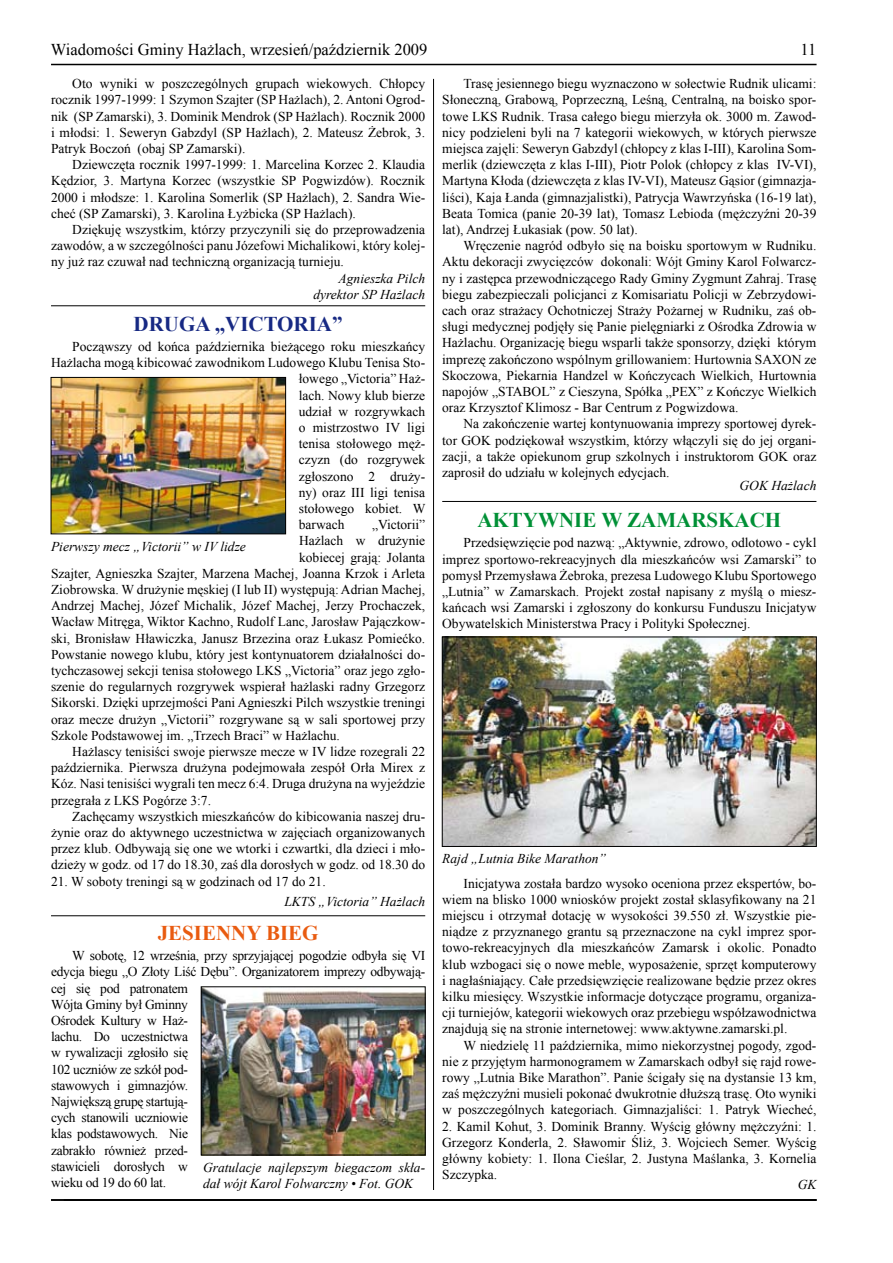
<style>
.page{position:relative;width:893px;height:1263px;background:#fff}
.page>*{position:absolute;margin:0;border:0;box-sizing:border-box;transform-origin:0 0}
.t1{font:700 21px "Times New Roman";color:#009036}
.t2{font:700 21px "Times New Roman";color:#172983}
.t3{font:700 21px "Times New Roman";color:#e95b10}
.t4{font:16.5px "Times New Roman";color:#000}
.t5{font:13.5px/16.2px "Times New Roman";color:#000;text-align:justify}
.t6{font:13.5px/16.2px "Times New Roman";letter-spacing:-.02em;color:#000}
.t7{font:italic 13.5px/16.2px "Times New Roman";color:#000}
</style>
<div class="page">
<hr style="left:51px;top:64px;width:765px;height:1px;background:#000">
<hr style="left:51px;top:1199px;width:765px;height:2px;background:#000">
<hr style="left:51px;top:915px;width:374px;height:1px;background:#000">
<hr style="left:51px;top:305px;width:374px;height:1px;background:#000">
<hr style="left:433px;top:79px;width:1px;height:1111px;background:#000">
<hr style="left:442px;top:501px;width:374px;height:1px;background:#000">
<img style="left:53px;top:379px;width:231px;height:153px">
<div style="left:51px;top:377px;width:235px;height:157px;border:1px solid #000"></div>
<img style="left:203px;top:988px;width:221px;height:165px">
<div style="left:201px;top:986px;width:225px;height:169px;border:1px solid #000"></div>
<img style="left:444px;top:639px;width:371px;height:206px">
<div style="left:442px;top:637px;width:375px;height:210px;border:1px solid #000"></div>
<p class="t4" style="left:51px;top:39px;width:378px">Wiadomości Gminy Hażlach, wrzesień/październik 2009</p>
<p class="t4" style="left:801px;top:39px;width:17px">11</p>
<p class="t5" style="left:51px;top:75px;width:376px;text-indent:21px">Oto wyniki w poszczególnych grupach wiekowych. Chłopcy rocznik 1997-1999: 1 Szymon Szajter (SP Hażlach), 2. Antoni Ogrod&shy;nik (SP Zamarski), 3. Dominik Mendrok (SP Hażlach). Rocznik 2000 i młodsi: 1. Seweryn Gabzdyl (SP Hażlach), 2. Mateusz Żebrok, 3.<br>Patryk Boczoń (obaj SP Zamarski).</p>
<p class="t5" style="left:51px;top:156px;width:376px;text-indent:21px">Dziewczęta rocznik 1997-1999: 1. Marcelina Korzec 2. Klaudia Kędzior, 3. Martyna Korzec (wszystkie SP Pogwizdów). Rocznik 2000 i młodsze: 1. Karolina Somerlik (SP Hażlach), 2. Sandra Wie&shy;cheć (SP Zamarski), 3. Karolina Łyżbicka (SP Hażlach).</p>
<p class="t5" style="left:51px;top:221px;width:376px;text-indent:21px">Dziękuję wszystkim, którzy przyczynili się do przeprowadzenia zawodów, a w szczególności panu Józefowi Michalikowi, który kolej&shy;ny już raz czuwał nad techniczną organizacją turnieju.</p>
<p class="t7" style="left:313px;top:270px;width:113px;text-align:right">Agnieszka Pilch dyrektor SP Hażlach</p>
<h1 class="t2" style="left:134px;top:309px;width:211px">DRUGA „VICTORIA”</h1>
<p class="t5" style="left:72px;top:338px;width:354px">Począwszy od końca października bieżącego roku mieszkańcy</p>
<p class="t5" style="left:51px;top:354px;width:376px">Hażlacha mogą kibicować zawodnikom Ludowego Klubu Tenisa Sto-</p>
<p class="t5" style="left:299px;top:371px;width:128px">łowego „Victoria” Haż-</p>
<p class="t5" style="left:299px;top:387px;width:128px">lach. Nowy klub bierze</p>
<p class="t5" style="left:299px;top:403px;width:128px">udział w rozgrywkach</p>
<p class="t5" style="left:299px;top:419px;width:128px">o mistrzostwo IV ligi</p>
<p class="t5" style="left:299px;top:435px;width:128px">tenisa stołowego męż-</p>
<p class="t5" style="left:299px;top:452px;width:128px">czyzn (do rozgrywek</p>
<p class="t5" style="left:299px;top:468px;width:128px">zgłoszono 2 druży-</p>
<p class="t5" style="left:299px;top:484px;width:128px">ny) oraz III ligi tenisa</p>
<p class="t5" style="left:299px;top:500px;width:128px">stołowego kobiet. W</p>
<p class="t5" style="left:299px;top:516px;width:47px">barwach</p>
<p class="t5" style="left:372px;top:516px;width:55px">„Victorii”</p>
<p class="t5" style="left:299px;top:533px;width:128px">Hażlach w drużynie</p>
<p class="t5" style="left:299px;top:549px;width:128px">kobiecej grają: Jolanta</p>
<p class="t5" style="left:51px;top:565px;width:376px">Szajter, Agnieszka Szajter, Marzena Machej, Joanna Krzok i Arleta</p>
<p class="t5" style="left:51px;top:581px;width:376px">Ziobrowska. W drużynie męskiej (I lub II) występują: Adrian Machej,</p>
<p class="t5" style="left:51px;top:597px;width:376px">Andrzej Machej, Józef Michalik, Józef Machej, Jerzy Prochaczek,</p>
<p class="t5" style="left:51px;top:614px;width:376px">Wacław Mitręga, Wiktor Kachno, Rudolf Lanc, Jarosław Pajączkow-</p>
<p class="t5" style="left:51px;top:630px;width:376px">ski, Bronisław Hławiczka, Janusz Brzezina oraz Łukasz Pomiećko.</p>
<p class="t5" style="left:51px;top:646px;width:376px">Powstanie nowego klubu, który jest kontynuatorem działalności do-</p>
<p class="t5" style="left:51px;top:662px;width:376px">tychczasowej sekcji tenisa stołowego LKS „Victoria” oraz jego zgło-</p>
<p class="t5" style="left:51px;top:678px;width:376px">szenie do regularnych rozgrywek wspierał hażlaski radny Grzegorz</p>
<p class="t5" style="left:51px;top:695px;width:376px">Sikorski. Dzięki uprzejmości Pani Agnieszki Pilch wszystkie treningi</p>
<p class="t5" style="left:51px;top:711px;width:376px">oraz mecze drużyn „Victorii” rozgrywane są w sali sportowej przy</p>
<p class="t5" style="left:51px;top:727px;width:290px">Szkole Podstawowej im. „Trzech Braci” w Hażlachu.</p>
<p class="t5" style="left:72px;top:743px;width:354px">Hażlascy tenisiści swoje pierwsze mecze w IV lidze rozegrali 22</p>
<p class="t5" style="left:51px;top:759px;width:376px">października. Pierwsza drużyna podejmowała zespół Orła Mirex z</p>
<p class="t5" style="left:51px;top:776px;width:376px">Kóz. Nasi tenisiści wygrali ten mecz 6:4. Druga drużyna na wyjeździe</p>
<p class="t5" style="left:51px;top:792px;width:162px">przegrała z LKS Pogórze 3:7.</p>
<p class="t5" style="left:72px;top:808px;width:354px">Zachęcamy wszystkich mieszkańców do kibicowania naszej dru-</p>
<p class="t5" style="left:51px;top:824px;width:376px">żynie oraz do aktywnego uczestnictwa w zajęciach organizowanych</p>
<p class="t5" style="left:51px;top:840px;width:376px">przez klub. Odbywają się one we wtorki i czwartki, dla dzieci i mło-</p>
<p class="t5" style="left:51px;top:857px;width:376px">dzieży w godz. od 17 do 18.30, zaś dla dorosłych w godz. od 18.30 do</p>
<p class="t5" style="left:51px;top:873px;width:276px">21. W soboty treningi są w godzinach od 17 do 21.</p>
<p class="t7" style="left:284px;top:893px;width:142px">LKTS „Victoria” Hażlach</p>
<p class="t7" style="left:51px;top:538px;width:196px">Pierwszy mecz „Victorii” w IV lidze</p>
<h1 class="t3" style="left:158px;top:918px;width:162px">JESIENNY BIEG</h1>
<p class="t6" style="left:51px;top:947px;width:376px;text-indent:21px">W sobotę, 12 września, przy sprzyjającej pogodzie odbyła się VI edycja biegu „O Złoty Liść Dębu”. Organizatorem imprezy odbywają&shy;cej się pod patronatem<br>Wójta Gminy był Gminny<br>Ośrodek Kultury w Haż-<br>lachu. Do uczestnictwa<br>w rywalizacji zgłosiło się<br>102 uczniów ze szkół pod-<br>stawowych i gimnazjów.<br>Największą grupę startują-<br>cych stanowili uczniowie<br>klas podstawowych. Nie<br>zabrakło również przed-<br>stawicieli dorosłych w<br>wieku od 19 do 60 lat.</p>
<p class="t7" style="left:203px;top:1159px;width:224px">Gratulacje najlepszym biegaczom skła&shy;dał wójt Karol Folwarczny • Fot. GOK</p>
<p class="t5" style="left:442px;top:75px;width:376px;text-indent:21px">Trasę jesiennego biegu wyznaczono w sołectwie Rudnik ulicami:<br>Słoneczną, Grabową, Poprzeczną, Leśną, Centralną, na boisko spor&shy;towe LKS Rudnik. Trasa całego biegu mierzyła ok. 3000 m. Zawod&shy;nicy podzieleni byli na 7 kategorii wiekowych, w których pierwsze miejsca zajęli: Seweryn Gabzdyl (chłopcy z klas I-III), Karolina Som&shy;merlik (dziewczęta z klas I-III), Piotr Polok (chłopcy z klas IV-VI), Martyna Kłoda (dziewczęta z klas IV-VI), Mateusz Gąsior (gimnazja&shy;liści), Kaja Łanda (gimnazjalistki), Patrycja Wawrzyńska (16-19 lat), Beata Tomica (panie 20-39 lat), Tomasz Lebioda (mężczyźni 20-39 lat), Andrzej Łukasiak (pow. 50 lat).</p>
<p class="t5" style="left:442px;top:237px;width:376px;text-indent:21px">Wręczenie nagród odbyło się na boisku sportowym w Rudniku.<br>Aktu dekoracji zwycięzców dokonali: Wójt Gminy Karol Folwarcz&shy;ny i zastępca przewodniczącego Rady Gminy Zygmunt Zahraj. Trasę biegu zabezpieczali policjanci z Komisariatu Policji w Zebrzydowi&shy;cach oraz strażacy Ochotniczej Straży Pożarnej w Rudniku, zaś ob&shy;sługi medycznej podjęły się Panie pielęgniarki z Ośrodka Zdrowia w Hażlachu. Organizację biegu wsparli także sponsorzy, dzięki którym imprezę zakończono wspólnym grillowaniem: Hurtownia SAXON ze Skoczowa, Piekarnia Handzel w Kończycach Wielkich, Hurtownia napojów „STABOL” z Cieszyna, Spółka „PEX” z Kończyc Wielkich oraz Krzysztof Klimosz - Bar Centrum z Pogwizdowa.</p>
<p class="t5" style="left:442px;top:416px;width:376px;text-indent:21px">Na zakończenie wartej kontynuowania imprezy sportowej dyrek&shy;tor GOK podziękował wszystkim, którzy włączyli się do jej organi&shy;zacji, a także opiekunom grup szkolnych i instruktorom GOK oraz zaprosił do udziału w kolejnych edycjach.</p>
<p class="t7" style="left:739px;top:477px;width:78px">GOK Hażlach</p>
<h1 class="t1" style="left:477px;top:505px;width:305px">AKTYWNIE W ZAMARSKACH</h1>
<p class="t5" style="left:442px;top:534px;width:376px;text-indent:21px">Przedsięwzięcie pod nazwą: „Aktywnie, zdrowo, odlotowo - cykl imprez sportowo-rekreacyjnych dla mieszkańców wsi Zamarski” to pomysł Przemysława Żebroka, prezesa Ludowego Klubu Sportowego „Lutnia” w Zamarskach. Projekt został napisany z myślą o miesz&shy;kańcach wsi Zamarski i zgłoszony do konkursu Funduszu Inicjatyw Obywatelskich Ministerstwa Pracy i Polityki Społecznej.</p>
<p class="t7" style="left:442px;top:850px;width:165px">Rajd „Lutnia Bike Marathon”</p>
<p class="t5" style="left:442px;top:875px;width:376px;text-indent:21px">Inicjatywa została bardzo wysoko oceniona przez ekspertów, bo&shy;wiem na blisko 1000 wniosków projekt został sklasyfikowany na 21 miejscu i otrzymał dotację w wysokości 39.550 zł. Wszystkie pie&shy;niądze z przyznanego grantu są przeznaczone na cykl imprez spor&shy;towo-rekreacyjnych dla mieszkańców Zamarsk i okolic. Ponadto klub wzbogaci się o nowe meble, wyposażenie, sprzęt komputerowy i nagłaśniający. Całe przedsięwzięcie realizowane będzie przez okres kilku miesięcy. Wszystkie informacje dotyczące programu, organiza&shy;cji turniejów, kategorii wiekowych oraz przebiegu współzawodnictwa znajdują się na stronie internetowej: www.aktywne.zamarski.pl.</p>
<p class="t5" style="left:442px;top:1037px;width:376px;text-indent:21px">W niedzielę 11 października, mimo niekorzystnej pogody, zgod&shy;nie z przyjętym harmonogramem w Zamarskach odbył się rajd rowe&shy;rowy „Lutnia Bike Marathon”. Panie ścigały się na dystansie 13 km, zaś mężczyźni musieli pokonać dwukrotnie dłuższą trasę. Oto wyniki w poszczególnych kategoriach. Gimnazjaliści: 1. Patryk Wiecheć,</p>
<p class="t5" style="left:442px;top:1118px;width:376px">2. Kamil Kohut, 3. Dominik Branny. Wyścig główny mężczyźni: 1.<br>Grzegorz Konderla, 2. Sławomir Śliż, 3. Wojciech Semer. Wyścig główny kobiety: 1. Ilona Cieślar, 2. Justyna Maślanka, 3. Kornelia Szczypka.</p>
<p class="t7" style="left:798px;top:1176px;width:20px">GK</p>
</div>
